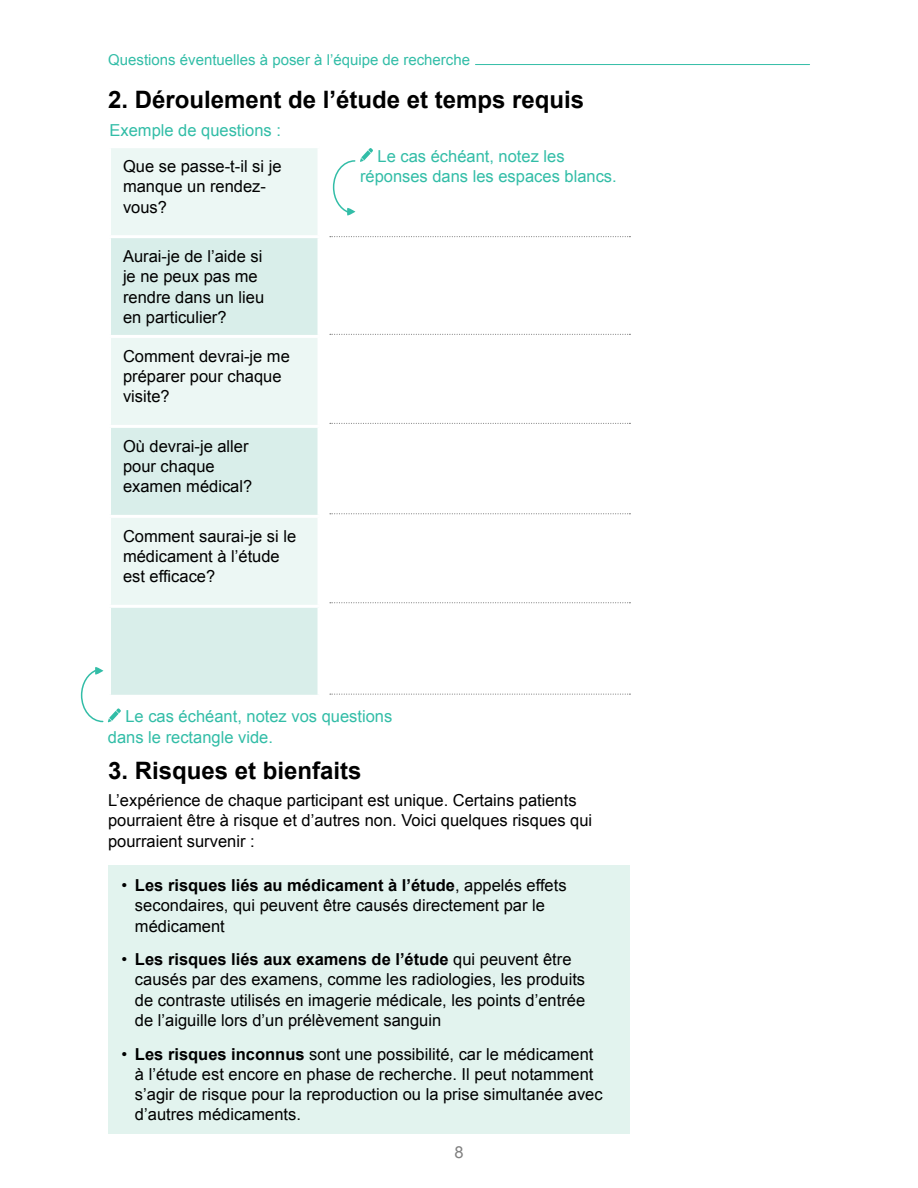
<style>
.page{position:relative;width:918px;height:1188px;background:#fff}
.page>*{position:absolute;margin:0;border:0;box-sizing:border-box;transform-origin:0 0}
.t1{font:700 24px "Arial";color:#000}
.t2{font:16.5px/20.2px "Arial";color:#000}
.t3{font:16.5px/20.2px "Arial";color:#32bda7}
.t4{font:16.5px "Arial";color:#808080}
.t5{font:15px "Arial";color:#32bda7}
.s1{font-weight:700}
</style>
<div class="page">
<div style="left:111px;top:148px;width:206px;height:87px;background:#ecf7f4"></div>
<svg style="left:111px;top:238px;width:207px;height:457px;background:#e0f1ed"></svg>
<hr style="left:108px;top:335px;width:211px;height:3px;background:#fff">
<hr style="left:108px;top:425px;width:211px;height:3px;background:#fff">
<hr style="left:108px;top:515px;width:211px;height:3px;background:#fff">
<hr style="left:108px;top:605px;width:211px;height:3px;background:#fff">
<div style="left:108px;top:866px;width:522px;height:268px;background:#e2f3ee"></div>
<svg style="left:330px;top:334px;width:300px;height:1px"></svg>
<svg style="left:330px;top:236px;width:300px;height:1px"></svg>
<svg style="left:330px;top:423px;width:300px;height:1px"></svg>
<svg style="left:330px;top:513px;width:300px;height:1px"></svg>
<svg style="left:330px;top:602px;width:300px;height:1px"></svg>
<svg style="left:330px;top:694px;width:300px;height:1px"></svg>
<hr style="left:475px;top:64px;width:335px;height:1px;background:#32bda7">
<svg style="left:332px;top:148px;width:41px;height:68px"></svg>
<svg style="left:80px;top:666px;width:41px;height:57px"></svg>
<p class="t5" style="left:108px;top:50px;width:363px">Questions éventuelles à poser à l’équipe de recherche</p>
<h1 class="t1" style="left:108px;top:84px;width:478px">2. Déroulement de l’étude et temps requis</h1>
<p class="t3" style="left:110px;top:120px;width:173px">Exemple de questions :</p>
<p class="t2" style="left:123px;top:156px;width:160px">Que se passe-t-il si je manque un rendez&shy;vous?</p>
<p class="t2" style="left:123px;top:246px;width:143px">Aurai-je de l’aide si je ne peux pas me rendre dans un lieu en particulier?</p>
<p class="t2" style="left:123px;top:346px;width:168px">Comment devrai-je me préparer pour chaque visite?</p>
<p class="t2" style="left:123px;top:436px;width:131px">Où devrai-je aller pour chaque examen médical?</p>
<p class="t2" style="left:123px;top:526px;width:175px">Comment saurai-je si le médicament à l’étude est efficace?</p>
<p class="t3" style="left:360px;top:146px;width:258px;text-indent:18px">Le cas échéant, notez les réponses dans les espaces blancs.</p>
<p class="t3" style="left:108px;top:707px;width:286px;text-indent:18px">Le cas échéant, notez vos questions dans le rectangle vide.</p>
<h1 class="t1" style="left:108px;top:755px;width:255px">3. Risques et bienfaits</h1>
<p class="t2" style="left:108px;top:790px;width:486px">L’expérience de chaque participant est unique. Certains patients pourraient être à risque et d’autres non. Voici quelques risques qui pourraient survenir :</p>
<p class="t2" style="left:135px;top:875px;width:433px;text-indent:-13px">• <span class="s1">Les risques liés au médicament à l’étude</span>, appelés effets secondaires, qui peuvent être causés directement par le médicament</p>
<p class="t2" style="left:135px;top:950px;width:452px;text-indent:-13px">• <span class="s1">Les risques liés aux examens de l’étude</span> qui peuvent être causés par des examens, comme les radiologies, les produits de contraste utilisés en imagerie médicale, les points d’entrée de l’aiguille lors d’un prélèvement sanguin</p>
<p class="t2" style="left:135px;top:1044px;width:469px;text-indent:-13px">• <span class="s1">Les risques inconnus</span> sont une possibilité, car le médicament à l’étude est encore en phase de recherche. Il peut notamment s’agir de risque pour la reproduction ou la prise simultanée avec d’autres médicaments.</p>
<p class="t4" style="left:454px;top:1141px;width:11px">8</p>
</div>
